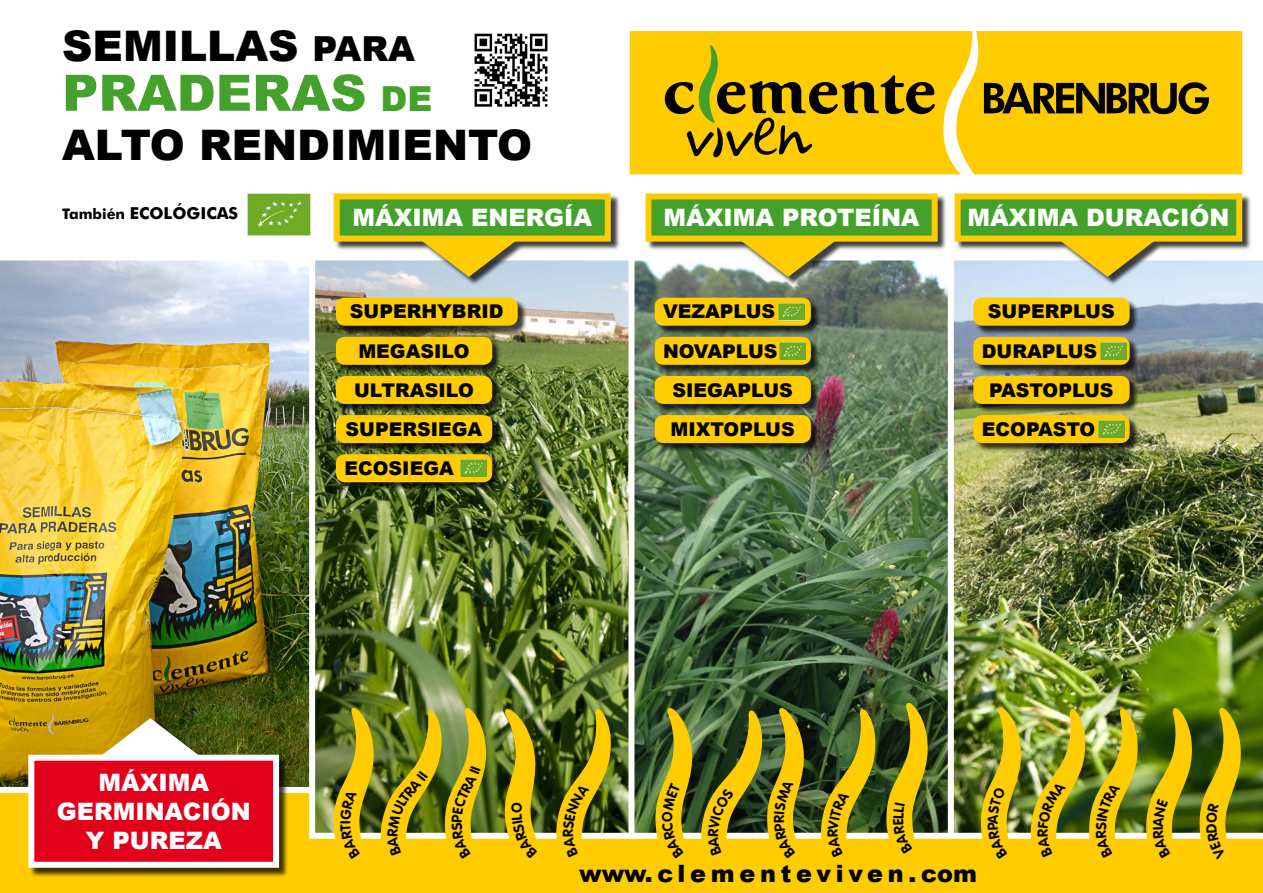
<style>
.page{position:relative;width:1263px;height:893px;background:#fff}
.page>*{position:absolute;margin:0;border:0;box-sizing:border-box;transform-origin:0 0}
.t1{font:900 50.25px "Arial";color:#44a12b}
.t2{font:900 42.15px "Arial";color:#000}
.t3{font:900 24px/28.8px "Arial";color:#fff;text-align:center}
.t4{font:900 23.85px "Arial";letter-spacing:.2em;color:#000}
.t5{font:900 18.98px/39.2px "Arial";color:#000}
.t6{font:700 16.5px "Futura BT";color:#000}
.t7{font:700 14.25px "VAG Rounded";color:#000}
.s1{font-size:34.5px}
.s2{font-size:14.62px}
</style>
<div class="page">
<div style="left:0;top:738px;width:1263px;height:155px;background:#fecc00"></div>
<img style="left:0;top:260px;width:309px;height:533px">
<img style="left:316px;top:261px;width:632px;height:571px">
<div style="left:309px;top:254px;width:326px;height:585px;border:6px solid #fff"></div>
<div style="left:628px;top:254px;width:327px;height:585px;border:6px solid #fff"></div>
<img style="left:948px;top:254px;width:315px;height:585px">
<div style="left:335px;top:194px;width:285px;height:92px;background:#000;opacity:.75"></div>
<svg style="left:406px;top:242px;width:125px;height:35px"></svg>
<div style="left:337px;top:196px;width:271px;height:43px;background:#44a12b"></div>
<div style="left:334px;top:193px;width:277px;height:49px;border:6px solid #fecc00"></div>
<div style="left:29px;top:719px;width:259px;height:158px;background:#000;opacity:.75"></div>
<div style="left:88px;top:721px;width:132px;height:56px;background:#000;opacity:.75"></div>
<svg style="left:88px;top:718px;width:125px;height:37px"></svg>
<div style="left:31px;top:758px;width:245px;height:107px;background:#e2001a"></div>
<div style="left:28px;top:755px;width:251px;height:113px;border:6px solid #fff"></div>
<div style="left:646px;top:194px;width:301px;height:92px;background:#000;opacity:.75"></div>
<svg style="left:725px;top:242px;width:126px;height:35px"></svg>
<div style="left:648px;top:196px;width:287px;height:43px;background:#44a12b"></div>
<div style="left:645px;top:193px;width:293px;height:49px;border:6px solid #fecc00"></div>
<div style="left:955px;top:194px;width:297px;height:92px;background:#000;opacity:.75"></div>
<svg style="left:1045px;top:242px;width:125px;height:35px"></svg>
<div style="left:958px;top:196px;width:281px;height:43px;background:#44a12b"></div>
<div style="left:955px;top:193px;width:287px;height:49px;border:6px solid #fecc00"></div>
<div style="left:630px;top:31px;width:612px;height:143px;background:#fecc00"></div>
<svg style="left:984px;top:82px;width:225px;height:32px"></svg>
<svg style="left:665px;top:44px;width:270px;height:116px"></svg>
<div style="left:337px;top:377px;width:165px;height:37px;background:#000;opacity:.75"></div>
<div style="left:336px;top:376px;width:156px;height:28px;background:#fecc00;border-radius:9px"></div>
<div style="left:337px;top:416px;width:165px;height:37px;background:#000;opacity:.75"></div>
<div style="left:336px;top:415px;width:156px;height:28px;background:#fecc00;border-radius:9px"></div>
<div style="left:337px;top:455px;width:165px;height:37px;background:#000;opacity:.75"></div>
<div style="left:336px;top:454px;width:156px;height:28px;background:#fecc00;border-radius:9px"></div>
<div style="left:337px;top:338px;width:165px;height:36px;background:#000;opacity:.75"></div>
<div style="left:336px;top:337px;width:156px;height:28px;background:#fecc00;border-radius:9px"></div>
<div style="left:337px;top:299px;width:190px;height:36px;background:#000;opacity:.75"></div>
<div style="left:336px;top:298px;width:182px;height:28px;background:#fecc00;border-radius:9px"></div>
<div style="left:974px;top:299px;width:165px;height:36px;background:#000;opacity:.75"></div>
<div style="left:973px;top:298px;width:156px;height:28px;background:#fecc00;border-radius:9px"></div>
<div style="left:974px;top:377px;width:165px;height:37px;background:#000;opacity:.75"></div>
<div style="left:973px;top:376px;width:156px;height:28px;background:#fecc00;border-radius:9px"></div>
<div style="left:974px;top:416px;width:165px;height:37px;background:#000;opacity:.75"></div>
<div style="left:973px;top:415px;width:156px;height:28px;background:#fecc00;border-radius:9px"></div>
<img style="left:474px;top:33px;width:74px;height:74px">
<img style="left:247px;top:193px;width:64px;height:42px">
<img style="left:460px;top:460px;width:26px;height:17px">
<div style="left:655px;top:299px;width:165px;height:36px;background:#000;opacity:.75"></div>
<div style="left:655px;top:298px;width:156px;height:28px;background:#fecc00;border-radius:9px"></div>
<img style="left:778px;top:303px;width:27px;height:17px">
<div style="left:655px;top:338px;width:165px;height:36px;background:#000;opacity:.75"></div>
<div style="left:655px;top:337px;width:156px;height:28px;background:#fecc00;border-radius:9px"></div>
<img style="left:779px;top:342px;width:27px;height:17px">
<div style="left:655px;top:377px;width:165px;height:37px;background:#000;opacity:.75"></div>
<div style="left:655px;top:376px;width:156px;height:28px;background:#fecc00;border-radius:9px"></div>
<div style="left:655px;top:416px;width:165px;height:37px;background:#000;opacity:.75"></div>
<div style="left:655px;top:415px;width:156px;height:28px;background:#fecc00;border-radius:9px"></div>
<div style="left:974px;top:338px;width:165px;height:36px;background:#000;opacity:.75"></div>
<div style="left:973px;top:337px;width:156px;height:28px;background:#fecc00;border-radius:9px"></div>
<img style="left:1101px;top:342px;width:26px;height:17px">
<img style="left:1099px;top:420px;width:26px;height:18px">
<img style="left:330px;top:705px;width:159px;height:134px">
<img style="left:497px;top:707px;width:114px;height:132px">
<svg style="left:650px;top:705px;width:226px;height:134px"></svg>
<svg style="left:884px;top:700px;width:46px;height:139px"></svg>
<img style="left:977px;top:705px;width:160px;height:134px">
<svg style="left:1146px;top:705px;width:97px;height:134px"></svg>
<h2 class="t2" style="left:62px;top:16px;width:354px">SEMILLAS <span class="s1">PARA</span></h2>
<h1 class="t1" style="left:62px;top:56px;width:372px">PRADERAS <span class="s1">DE</span></h1>
<h2 class="t2" style="left:62px;top:115px;width:471px">ALTO RENDIMIENTO</h2>
<p class="t6" style="left:62px;top:203px;width:177px"><span class="s2">También</span> ECOLÓGICAS</p>
<p class="t3" style="left:352px;top:202px;width:241px">MÁXIMA ENERGÍA</p>
<p class="t3" style="left:663px;top:202px;width:258px">MÁXIMA PROTEÍNA</p>
<p class="t3" style="left:967px;top:202px;width:264px">MÁXIMA DURACIÓN</p>
<p class="t5" style="left:350px;top:291px;width:155px">SUPERHYBRID</p>
<p class="t5" style="left:988px;top:291px;width:128px">SUPERPLUS</p>
<p class="t5" style="left:663px;top:291px;width:114px">VEZAPLUS</p>
<p class="t5" style="left:663px;top:331px;width:116px">NOVAPLUS</p>
<p class="t5" style="left:672px;top:370px;width:122px">SIEGAPLUS</p>
<p class="t5" style="left:671px;top:409px;width:126px">MIXTOPLUS</p>
<p class="t5" style="left:358px;top:331px;width:113px">MEGASILO</p>
<p class="t5" style="left:982px;top:331px;width:117px">DURAPLUS</p>
<p class="t5" style="left:344px;top:370px;width:139px;text-indent:10px">ULTRASILO<br>SUPERSIEGA<br>ECOSIEGA</p>
<p class="t5" style="left:982px;top:370px;width:133px;text-indent:7px">PASTOPLUS<br>ECOPASTO</p>
<p class="t3" style="left:57px;top:767px;width:195px">MÁXIMA<br>GERMINACIÓN<br>Y PUREZA</p>
<p class="t7" style="left:337px;top:824px;width:5px;rotate:-90deg">I</p>
<p class="t7" style="left:771px;top:823px;width:9px;rotate:-90deg">R</p>
<p class="t4" style="left:579px;top:856px;width:399px">www.clementeviven.com</p>
</div>
